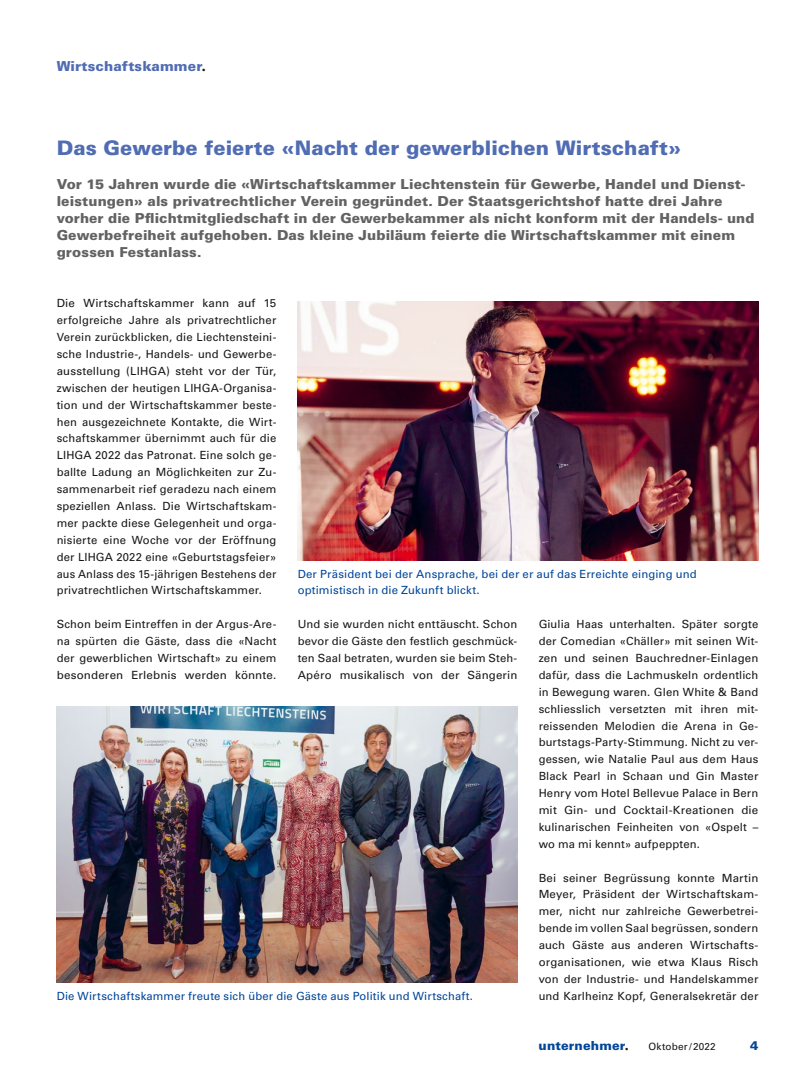
<style>
.page{position:relative;width:808px;height:1078px;background:#fff}
.page>*{position:absolute;margin:0;border:0;box-sizing:border-box;transform-origin:0 0}
.t1{font:900 20px "Univers";color:#506cb3}
.t2{font:900 13.75px/16.9px "Univers";letter-spacing:.005em;color:#626262}
.t3{font:900 13.75px "Univers";letter-spacing:.01em;color:#506cb3}
.t4{font:900 12.5px "Univers";letter-spacing:.01em;color:#004699}
.t5{font:11.25px/16.9px "Univers";letter-spacing:.015em;color:#181716;text-align:justify}
.t6{font:11.25px/16.9px "Univers";letter-spacing:.015em;color:#004699}
.t7{font:10px "Univers";letter-spacing:.02em;color:#181716}
.s1{font-family:"Futura BT";font-weight:800;font-size:15.12px;color:#181716}
.s2{font-family:"Futura";font-weight:800;font-size:13.75px;color:#181716}
</style>
<div class="page">
<img style="left:298px;top:301px;width:460px;height:259px">
<img style="left:57px;top:706px;width:460px;height:276px">
<p class="t3" style="left:57px;top:57px;width:151px">Wirtschaftskammer<span class="s1">.</span></p>
<h1 class="t1" style="left:57px;top:136px;width:626px">Das Gewerbe feierte «Nacht der gewerblichen Wirtschaft»</h1>
<p class="t2" style="left:57px;top:175px;width:699px">Vor 15 Jahren wurde die «Wirtschaftskammer Liechtenstein für Gewerbe, Handel und Dienst&shy;leistungen» als privatrechtlicher Verein gegründet. Der Staatsgerichtshof hatte drei Jahre vorher die Pflichtmitgliedschaft in der Gewerbekammer als nicht konform mit der Handels- und Gewerbefreiheit aufgehoben. Das kleine Jubiläum feierte die Wirtschaftskammer mit einem grossen Festanlass.</p>
<p class="t5" style="left:57px;top:295px;width:221px">Die Wirtschaftskammer kann auf 15 erfolgreiche Jahre als privatrechtlicher Verein zurückblicken, die Liechtensteini&shy;sche Industrie-, Handels- und Gewerbe&shy;ausstellung (LIHGA) steht vor der Tür, zwischen der heutigen LIHGA-Organisa&shy;tion und der Wirtschaftskammer beste&shy;hen ausgezeichnete Kontakte, die Wirt&shy;schaftskammer übernimmt auch für die LIHGA 2022 das Patronat. Eine solch ge&shy;ballte Ladung an Möglichkeiten zur Zu&shy;sammenarbeit rief geradezu nach einem speziellen Anlass. Die Wirtschaftskam&shy;mer packte diese Gelegenheit und orga&shy;nisierte eine Woche vor der Eröffnung der LIHGA 2022 eine «Geburtstagsfeier» aus Anlass des 15-jährigen Bestehens der privatrechtlichen Wirtschaftskammer.</p>
<p class="t5" style="left:57px;top:615px;width:221px">Schon beim Eintreffen in der Argus-Are&shy;na spürten die Gäste, dass die «Nacht der gewerblichen Wirtschaft» zu einem besonderen Erlebnis werden könnte.</p>
<p class="t5" style="left:298px;top:615px;width:221px">Und sie wurden nicht enttäuscht. Schon bevor die Gäste den festlich geschmück&shy;ten Saal betraten, wurden sie beim Steh-Apéro musikalisch von der Sängerin</p>
<p class="t5" style="left:539px;top:615px;width:221px">Giulia Haas unterhalten. Später sorgte der Comedian «Chäller» mit seinen Wit&shy;zen und seinen Bauchredner-Einlagen dafür, dass die Lachmuskeln ordentlich in Bewegung waren. Glen White &amp; Band schliesslich versetzten mit ihren mit&shy;reissenden Melodien die Arena in Ge&shy;burtstags-Party-Stimmung. Nicht zu ver&shy;gessen, wie Natalie Paul aus dem Haus Black Pearl in Schaan und Gin Master Henry vom Hotel Bellevue Palace in Bern mit Gin- und Cocktail-Kreationen die kulinarischen Feinheiten von «Ospelt – wo ma mi kennt» aufpeppten.</p>
<p class="t5" style="left:539px;top:869px;width:221px">Bei seiner Begrüssung konnte Martin Meyer, Präsident der Wirtschaftskam&shy;mer, nicht nur zahlreiche Gewerbetrei&shy;bende im vollen Saal begrüssen, sondern auch Gäste aus anderen Wirtschafts&shy;organisationen, wie etwa Klaus Risch von der Industrie- und Handelskammer und Karlheinz Kopf, Generalsekretär der</p>
<p class="t6" style="left:298px;top:565px;width:401px">Der Präsident bei der Ansprache, bei der er auf das Erreichte einging und optimistisch in die Zukunft blickt.</p>
<p class="t6" style="left:57px;top:987px;width:418px">Die Wirtschaftskammer freute sich über die Gäste aus Politik und Wirtschaft.</p>
<p class="t4" style="left:539px;top:1037px;width:92px">unternehmer<span class="s2">.</span></p>
<p class="t7" style="left:648px;top:1040px;width:69px">Oktober/2022</p>
<p class="t4" style="left:750px;top:1037px;width:10px">4</p>
</div>
